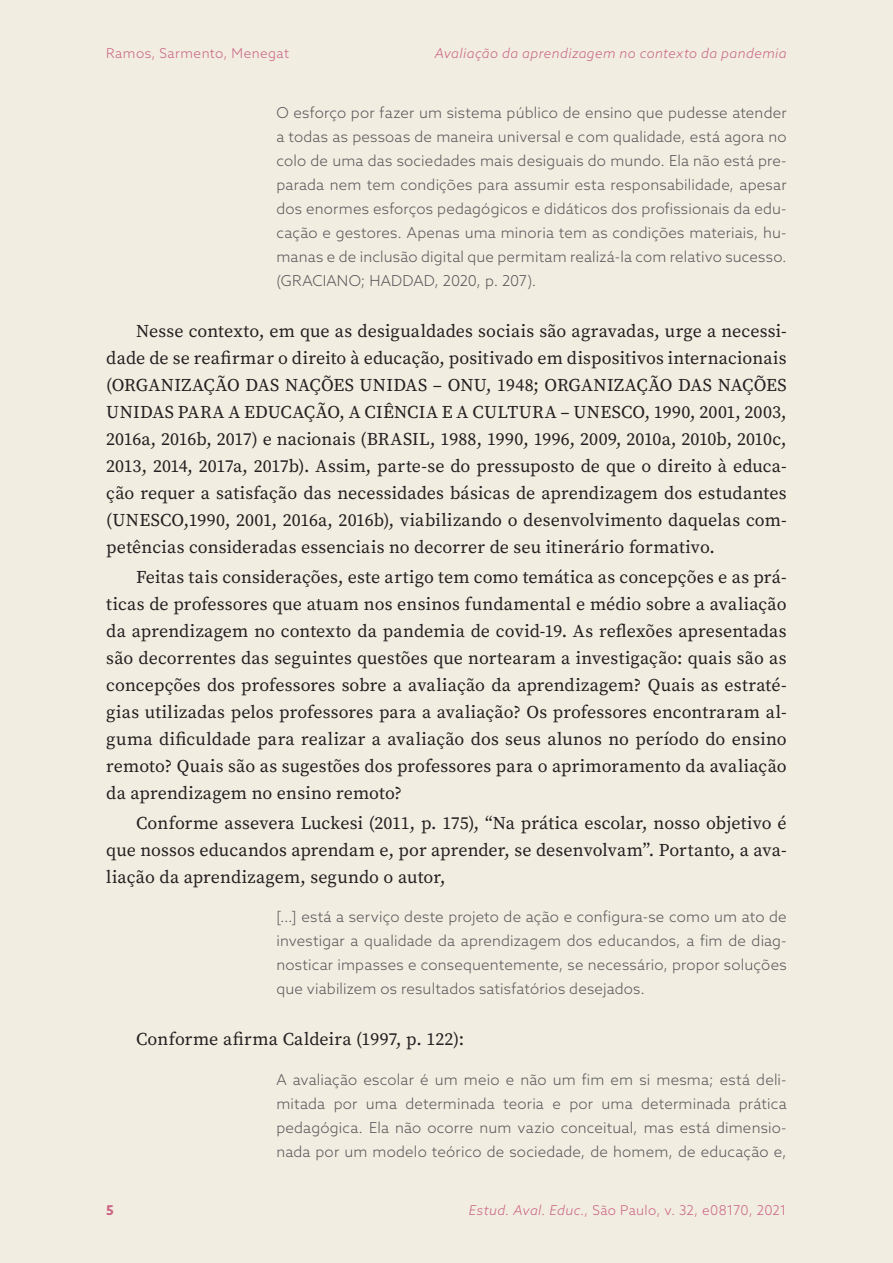
<style>
.page{position:relative;width:893px;height:1263px;background:#f2ede1}
.page>*{position:absolute;margin:0;border:0;box-sizing:border-box;transform-origin:0 0}
.t1{font:18px/27px "Source Serif Variable";letter-spacing:.005em;color:#231f20;text-align:justify}
.citacao{font:300 15px/24px "Azo Sans";letter-spacing:.01em;color:#57585a;text-align:justify}
.t2{font:300 13.5px "Azo Sans";letter-spacing:.03em;color:#c96384}
.t3{font:italic 300 13.5px "Azo Sans";letter-spacing:.03em;color:#c96384}
.t4{font:700 13.5px "Azo Sans";color:#c96384}
.s1{font-style:italic}
</style>
<div class="page">
<p class="t2" style="left:106px;top:45px;width:184px">Ramos, Sarmento, Menegat</p>
<p class="t3" style="left:435px;top:45px;width:353px">Avaliação da aprendizagem no contexto da pandemia</p>
<p class="citacao" style="left:276px;top:101px;width:512px">O esforço por fazer um sistema público de ensino que pudesse atender a todas as pessoas de maneira universal e com qualidade, está agora no colo de uma das sociedades mais desiguais do mundo. Ela não está pre&shy;parada nem tem condições para assumir esta responsabilidade, apesar dos enormes esforços pedagógicos e didáticos dos profissionais da edu&shy;cação e gestores. Apenas uma minoria tem as condições materiais, hu&shy;manas e de inclusão digital que permitam realizá-la com relativo sucesso. (GRACIANO; HADDAD, 2020, p. 207).</p>
<p class="t1" style="left:106px;top:318px;width:682px;text-indent:30px">Nesse contexto, em que as desigualdades sociais são agravadas, urge a necessi&shy;dade de se reafirmar o direito à educação, positivado em dispositivos internacionais (ORGANIZAÇÃO DAS NAÇÕES UNIDAS – ONU, 1948; ORGANIZAÇÃO DAS NAÇÕES UNIDAS PARA A EDUCAÇÃO, A CIÊNCIA E A CULTURA – UNESCO, 1990, 2001, 2003, 2016a, 2016b, 2017) e nacionais (BRASIL, 1988, 1990, 1996, 2009, 2010a, 2010b, 2010c, 2013, 2014, 2017a, 2017b). Assim, parte-se do pressuposto de que o direito à educa&shy;ção requer a satisfação das necessidades básicas de aprendizagem dos estudantes (UNESCO,1990, 2001, 2016a, 2016b), viabilizando o desenvolvimento daquelas com&shy;petências consideradas essenciais no decorrer de seu itinerário formativo.</p>
<p class="t1" style="left:106px;top:563px;width:682px;text-indent:30px">Feitas tais considerações, este artigo tem como temática as concepções e as prá&shy;ticas de professores que atuam nos ensinos fundamental e médio sobre a avaliação da aprendizagem no contexto da pandemia de covid-19. As reflexões apresentadas são decorrentes das seguintes questões que nortearam a investigação: quais são as concepções dos professores sobre a avaliação da aprendizagem? Quais as estraté&shy;gias utilizadas pelos professores para a avaliação? Os professores encontraram al&shy;guma dificuldade para realizar a avaliação dos seus alunos no período do ensino remoto? Quais são as sugestões dos professores para o aprimoramento da avaliação da aprendizagem no ensino remoto?</p>
<p class="t1" style="left:106px;top:809px;width:682px;text-indent:30px">Conforme assevera Luckesi (2011, p. 175), “Na prática escolar, nosso objetivo é que nossos educandos aprendam e, por aprender, se desenvolvam”. Portanto, a ava&shy;liação da aprendizagem, segundo o autor,</p>
<p class="citacao" style="left:276px;top:905px;width:512px">[...] está a serviço deste projeto de ação e configura-se como um ato de investigar a qualidade da aprendizagem dos educandos, a fim de diag&shy;nosticar impasses e consequentemente, se necessário, propor soluções que viabilizem os resultados satisfatórios desejados.</p>
<p class="t1" style="left:136px;top:1026px;width:330px">Conforme afirma Caldeira (1997, p. 122):</p>
<p class="citacao" style="left:276px;top:1067px;width:512px">A avaliação escolar é um meio e não um fim em si mesma; está deli&shy;mitada por uma determinada teoria e por uma determinada prática pedagógica. Ela não ocorre num vazio conceitual, mas está dimensio&shy;nada por um modelo teórico de sociedade, de homem, de educação e,</p>
<p class="t4" style="left:106px;top:1201px;width:9px">5</p>
<p class="t2" style="left:469px;top:1201px;width:319px"><span class="s1">Estud. Aval. Educ.</span>, São Paulo, v. 32, e08170, 2021</p>
</div>
